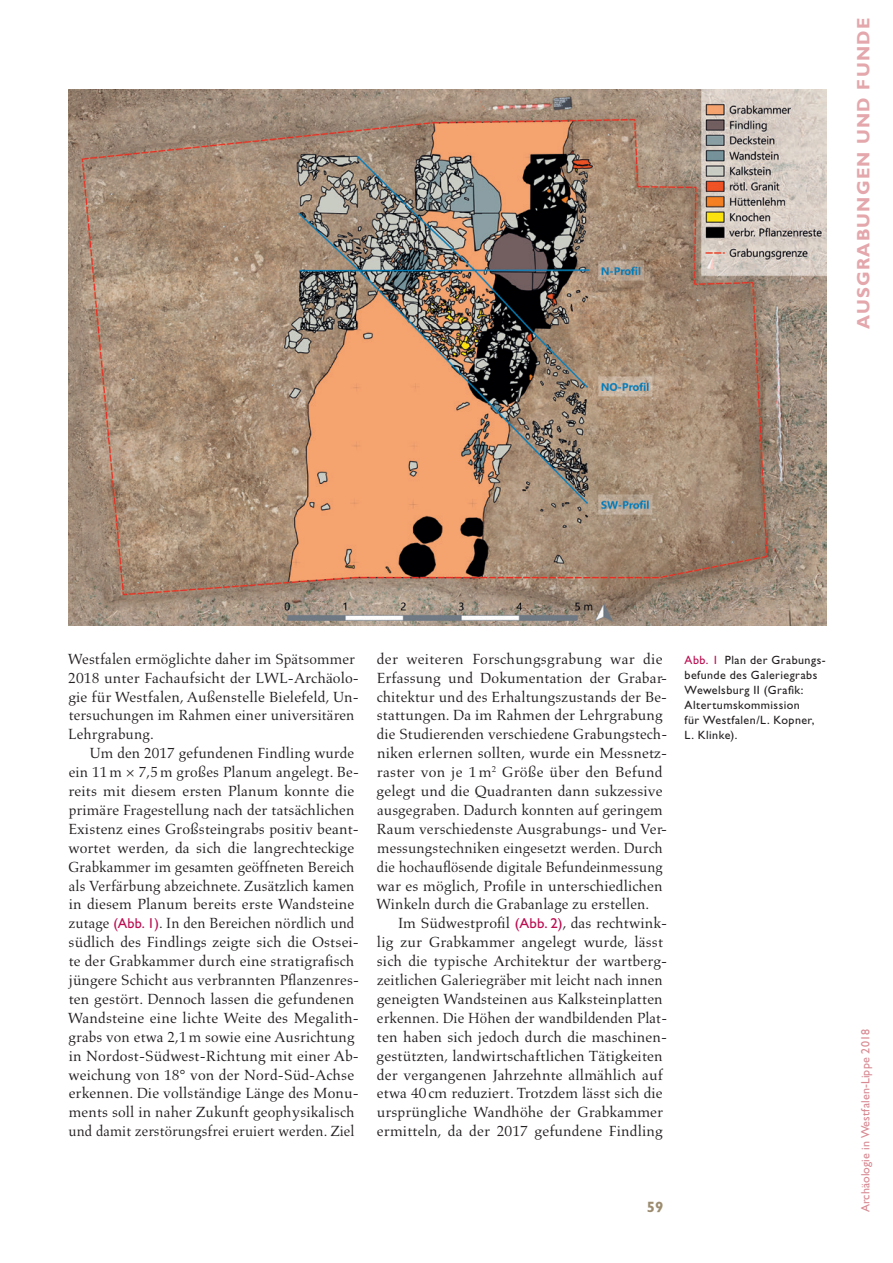
<style>
.page{position:relative;width:893px;height:1263px;background:#fff}
.page>*{position:absolute;margin:0;border:0;box-sizing:border-box;transform-origin:0 0}
.t1{font:18px "Gill Sans Std Bold 4";letter-spacing:.07em;color:#e3a7ac}
.t2{font:15px/18.9px "Aldus LT Std";letter-spacing:.005em;color:#231f20}
.t3{font:700 15px "Gill Sans Std";color:#9c8c6f}
.t4{font:12px/15px "Gill Sans Std";letter-spacing:.04em;color:#231f20}
.t5{font:12px "Gill Sans Std 4";letter-spacing:.01em;color:#d88a93}
.s1{font-family:"Gill Sans Std";font-size:14.4px;color:#ba0e51}
.s2{color:#ba0e51}
</style>
<div class="page">
<img style="left:68px;top:90px;width:759px;height:536px">
<p class="t1" style="left:853px;top:329px;width:312px;rotate:-90deg">AUSGRABUNGEN UND FUNDE</p>
<p class="t2" style="left:68px;top:649px;width:293px">Westfalen ermöglichte daher im Spätsommer 2018 unter Fachaufsicht der LWL-Archäolo&shy;gie für Westfalen, Außenstelle Bielefeld, Un&shy;tersuchungen im Rahmen einer universitären Lehrgrabung.</p>
<p class="t2" style="left:68px;top:744px;width:293px;text-indent:22px">Um den 2017 gefundenen Findling wurde ein 11m × 7,5m großes Planum angelegt. Be&shy;reits mit diesem ersten Planum konnte die primäre Fragestellung nach der tatsächlichen Existenz eines Großsteingrabs positiv beant&shy;wortet werden, da sich die langrechteckige Grabkammer im gesamten geöffneten Bereich als Verfärbung abzeichnete. Zusätzlich kamen in diesem Planum bereits erste Wandsteine zutage <span class="s1">(Abb. 1)</span>. In den Bereichen nördlich und südlich des Findlings zeigte sich die Ostsei&shy;te der Grabkammer durch eine stratigrafisch jüngere Schicht aus verbrannten Pflanzenres&shy;ten gestört. Dennoch lassen die gefundenen Wandsteine eine lichte Weite des Megalith&shy;grabs von etwa 2,1m sowie eine Ausrichtung in Nordost-Südwest-Richtung mit einer Ab&shy;weichung von 18° von der Nord-Süd-Achse erkennen. Die vollständige Länge des Monu&shy;ments soll in naher Zukunft geophysikalisch und damit zerstörungsfrei eruiert werden. Ziel</p>
<p class="t2" style="left:376px;top:649px;width:293px">der weiteren Forschungsgrabung war die Erfassung und Dokumentation der Grabar&shy;chitektur und des Erhaltungszustands der Be&shy;stattungen. Da im Rahmen der Lehrgrabung die Studierenden verschiedene Grabungstech&shy;niken erlernen sollten, wurde ein Messnetz&shy;raster von je 1 m<sup>2</sup> Größe über den Befund gelegt und die Quadranten dann sukzessive ausgegraben. Dadurch konnten auf geringem Raum verschiedenste Ausgrabungs- und Ver&shy;messungstechniken eingesetzt werden. Durch die hochauflösende digitale Befundeinmessung war es möglich, Profile in unterschiedlichen Winkeln durch die Grabanlage zu erstellen.</p>
<p class="t2" style="left:377px;top:914px;width:292px;text-indent:21px">Im Südwestprofil <span class="s1">(Abb. 2)</span>, das rechtwink&shy;lig zur Grabkammer angelegt wurde, lässt sich die typische Architektur der wartberg&shy;zeitlichen Galeriegräber mit leicht nach innen geneigten Wandsteinen aus Kalksteinplatten erkennen. Die Höhen der wandbildenden Plat&shy;ten haben sich jedoch durch die maschinen&shy;gestützten, landwirtschaftlichen Tätigkeiten der vergangenen Jahrzehnte allmählich auf etwa 40 cm reduziert. Trotzdem lässt sich die ursprüngliche Wandhöhe der Grabkammer ermitteln, da der 2017 gefundene Findling</p>
<p class="t4" style="left:685px;top:652px;width:143px"><span class="s2">Abb. 1</span> Plan der Grabungs&shy;befunde des Galeriegrabs<br>Wewelsburg II (Grafik:<br>Altertumskommission<br>für Westfalen/L. Kopner,<br>L. Klinke).</p>
<p class="t3" style="left:647px;top:1198px;width:18px">59</p>
<p class="t5" style="left:859px;top:1212px;width:184px;rotate:-90deg">Archäologie in Westfalen-Lippe 2018</p>
</div>
